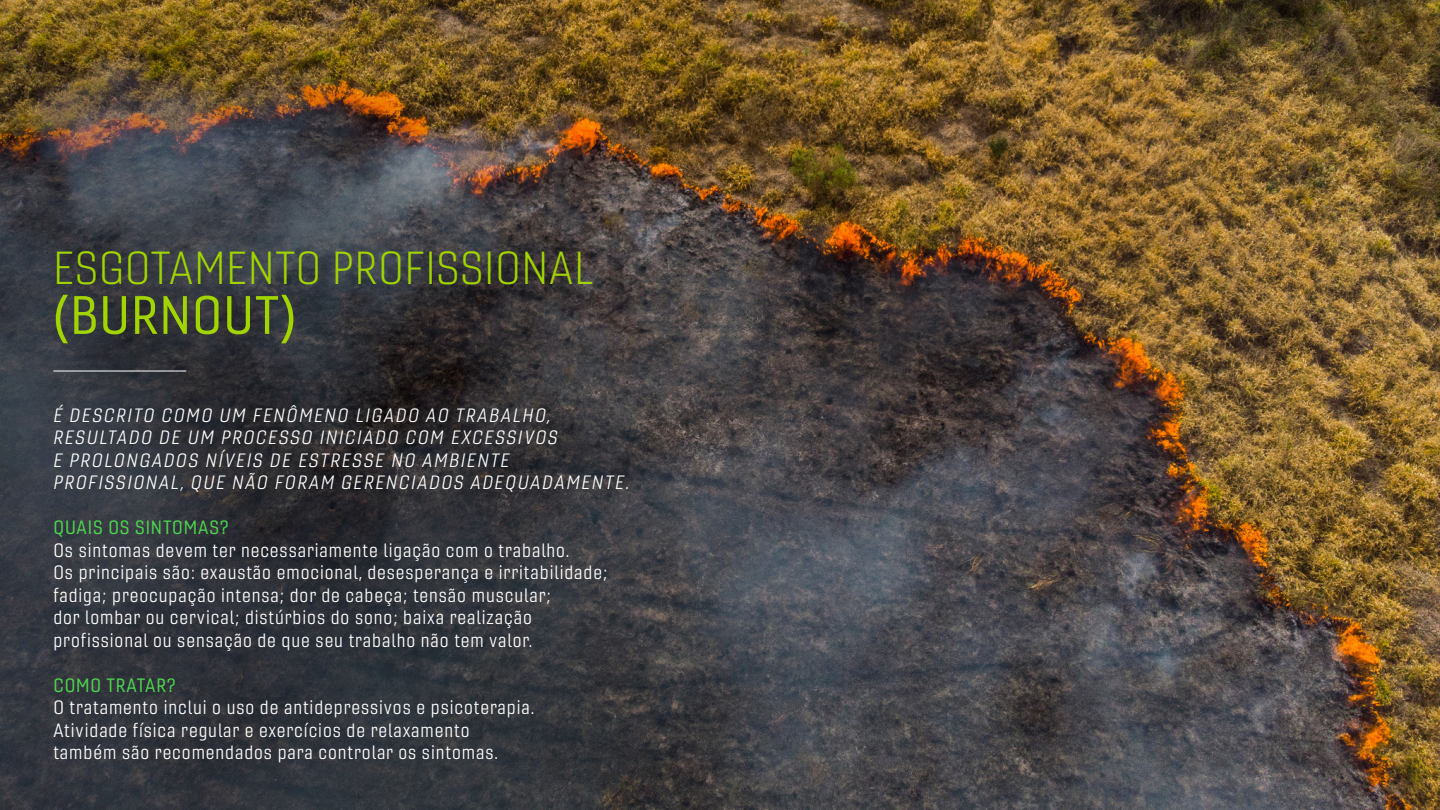
<style>
.page{position:relative;width:1440px;height:810px;background:#fff}
.page>*{position:absolute;margin:0;border:0;box-sizing:border-box;transform-origin:0 0}
.t1{font:52.5px "Gineso Nor Reg";letter-spacing:.025em;color:#a1d400}
.t2{font:45px "Gineso Nor Lig";letter-spacing:.025em;color:#a1d400}
.t3{font:18.75px/22.5px "Gineso Nor Boo";letter-spacing:.05em;color:#fff}
.t4{font:18.75px/22.5px "Gineso Nor Boo It";letter-spacing:.1em;color:#fff}
.t5{font:18.75px "Gineso Nor Reg";letter-spacing:.05em;color:#4ed450}
</style>
<div class="page">
<img style="left:0;top:0;width:1440px;height:810px">
<hr style="left:53px;top:371px;width:133px;height:1px;background:#fff">
<p class="t2" style="left:53px;top:241px;width:541px">ESGOTAMENTO PROFISSIONAL</p>
<p class="t1" style="left:53px;top:282px;width:244px">(BURNOUT)</p>
<p class="t4" style="left:53px;top:404px;width:577px">É DESCRITO COMO UM FENÔMENO LIGADO AO TRABALHO, RESULTADO DE UM PROCESSO INICIADO COM EXCESSIVOS<br>E PROLONGADOS NÍVEIS DE ESTRESSE NO AMBIENTE PROFISSIONAL, QUE NÃO FORAM GERENCIADOS ADEQUADAMENTE.</p>
<p class="t5" style="left:53px;top:516px;width:177px">QUAIS OS SINTOMAS?</p>
<p class="t3" style="left:53px;top:539px;width:555px">Os sintomas devem ter necessariamente ligação com o trabalho.<br>Os principais são: exaustão emocional, desesperança e irritabilidade; fadiga; preocupação intensa; dor de cabeça; tensão muscular;<br>dor lombar ou cervical; distúrbios do sono; baixa realização profissional ou sensação de que seu trabalho não tem valor.</p>
<p class="t5" style="left:53px;top:673px;width:124px">COMO TRATAR?</p>
<p class="t3" style="left:53px;top:696px;width:483px">O tratamento inclui o uso de antidepressivos e psicoterapia.<br>Atividade física regular e exercícios de relaxamento também são recomendados para controlar os sintomas.</p>
</div>
